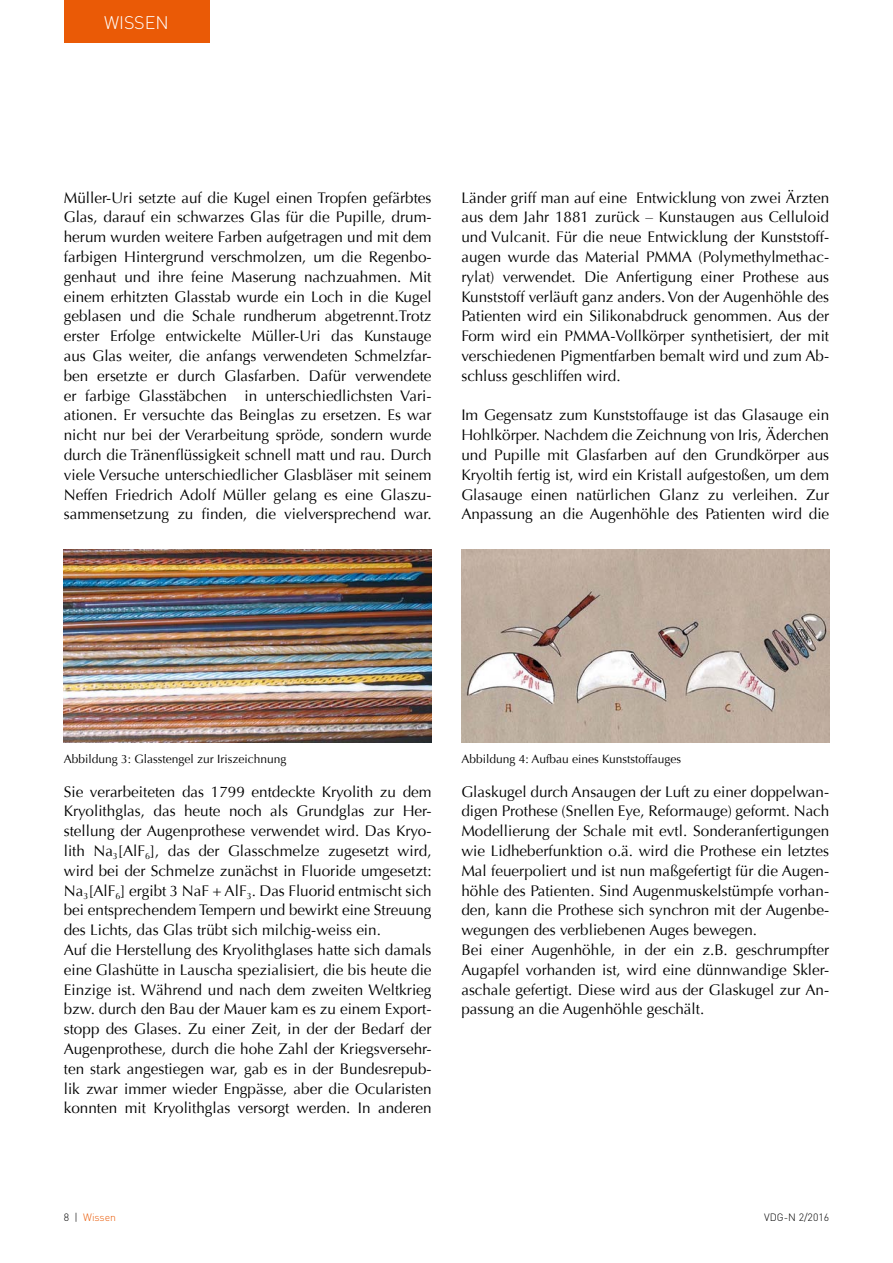
<style>
.page{position:relative;width:893px;height:1263px;background:#fff}
.page>*{position:absolute;margin:0;border:0;box-sizing:border-box;transform-origin:0 0}
.t1{font:300 18px "DIN";color:#fff}
.t2{font:15.3px/19.8px "Optima";color:#000;text-align:justify}
.t3{font:12px "Optima";color:#000}
.t4{font:300 10.5px "DIN";color:#000}
.t5{font:300 10.5px "DIN";color:#ea5a06}
.s1{color:#000}
</style>
<div class="page">
<div style="left:64px;top:0;width:145px;height:43px;background:#ea5a06"></div>
<img style="left:64px;top:549px;width:368px;height:194px">
<img style="left:461px;top:549px;width:368px;height:194px">
<p class="t1" style="left:104px;top:11px;width:66px">WISSEN</p>
<p class="t2" style="left:64px;top:188px;width:369px">Müller-Uri setzte auf die Kugel einen Tropfen gefärbtes Glas, darauf ein schwarzes Glas für die Pupille, drum&shy;herum wurden weitere Farben aufgetragen und mit dem farbigen Hintergrund verschmolzen, um die Regenbo&shy;genhaut und ihre feine Maserung nachzuahmen. Mit einem erhitzten Glasstab wurde ein Loch in die Kugel geblasen und die Schale rundherum abgetrennt.Trotz erster Erfolge entwickelte Müller-Uri das Kunstauge aus Glas weiter, die anfangs verwendeten Schmelzfar&shy;ben ersetzte er durch Glasfarben. Dafür verwendete er farbige Glasstäbchen in unterschiedlichsten Vari&shy;ationen. Er versuchte das Beinglas zu ersetzen. Es war nicht nur bei der Verarbeitung spröde, sondern wurde durch die Tränenflüssigkeit schnell matt und rau. Durch viele Versuche unterschiedlicher Glasbläser mit seinem Neffen Friedrich Adolf Müller gelang es eine Glaszu&shy;sammensetzung zu finden, die vielversprechend war.</p>
<p class="t2" style="left:461px;top:188px;width:369px">Länder griff man auf eine Entwicklung von zwei Ärzten aus dem Jahr 1881 zurück – Kunstaugen aus Celluloid und Vulcanit. Für die neue Entwicklung der Kunststoff&shy;augen wurde das Material PMMA (Polymethylmethac&shy;rylat) verwendet. Die Anfertigung einer Prothese aus Kunststoff verläuft ganz anders. Von der Augenhöhle des Patienten wird ein Silikonabdruck genommen. Aus der Form wird ein PMMA-Vollkörper synthetisiert, der mit verschiedenen Pigmentfarben bemalt wird und zum Ab&shy;schluss geschliffen wird.</p>
<p class="t2" style="left:461px;top:405px;width:369px">Im Gegensatz zum Kunststoffauge ist das Glasauge ein Hohlkörper. Nachdem die Zeichnung von Iris, Äderchen und Pupille mit Glasfarben auf den Grundkörper aus Kryoltih fertig ist, wird ein Kristall aufgestoßen, um dem Glasauge einen natürlichen Glanz zu verleihen. Zur Anpassung an die Augenhöhle des Patienten wird die</p>
<p class="t3" style="left:64px;top:751px;width:224px">Abbildung 3: Glasstengel zur Iriszeichnung</p>
<p class="t3" style="left:461px;top:751px;width:221px">Abbildung 4: Aufbau eines Kunststoffauges</p>
<p class="t2" style="left:64px;top:782px;width:369px;text-align:left">Sie verarbeiteten das 1799 entdeckte Kryolith zu dem Kryolithglas, das heute noch als Grundglas zur Her&shy;stellung der Augenprothese verwendet wird. Das Kryo&shy;lith Na<sub>3</sub>[AlF<sub>6</sub>], das der Glasschmelze zugesetzt wird, wird bei der Schmelze zunächst in Fluoride umgesetzt:<br>Na<sub>3</sub>[AlF<sub>6</sub>] ergibt 3 NaF + AlF<sub>3</sub>. Das Fluorid entmischt sich bei entsprechendem Tempern und bewirkt eine Streuung des Lichts, das Glas trübt sich milchig-weiss ein.<br>Auf die Herstellung des Kryolithglases hatte sich damals eine Glashütte in Lauscha spezialisiert, die bis heute die Einzige ist. Während und nach dem zweiten Weltkrieg bzw. durch den Bau der Mauer kam es zu einem Export&shy;stopp des Glases. Zu einer Zeit, in der der Bedarf der Augenprothese, durch die hohe Zahl der Kriegsversehr&shy;ten stark angestiegen war, gab es in der Bundesrepub&shy;lik zwar immer wieder Engpässe, aber die Ocularisten konnten mit Kryolithglas versorgt werden. In anderen</p>
<p class="t2" style="left:461px;top:782px;width:369px;text-align:left">Glaskugel durch Ansaugen der Luft zu einer doppelwan&shy;digen Prothese (Snellen Eye, Reformauge) geformt. Nach Modellierung der Schale mit evtl. Sonderanfertigungen wie Lidheberfunktion o.ä. wird die Prothese ein letztes Mal feuerpoliert und ist nun maßgefertigt für die Augen&shy;höhle des Patienten. Sind Augenmuskelstümpfe vorhan&shy;den, kann die Prothese sich synchron mit der Augenbe&shy;wegungen des verbliebenen Auges bewegen.<br>Bei einer Augenhöhle, in der ein z.B. geschrumpfter Augapfel vorhanden ist, wird eine dünnwandige Skler&shy;aschale gefertigt. Diese wird aus der Glaskugel zur An&shy;passung an die Augenhöhle geschält.</p>
<p class="t5" style="left:64px;top:1211px;width:54px"><span class="s1">8 |</span> Wissen</p>
<p class="t4" style="left:764px;top:1211px;width:67px">VDG-N 2/2016</p>
</div>
